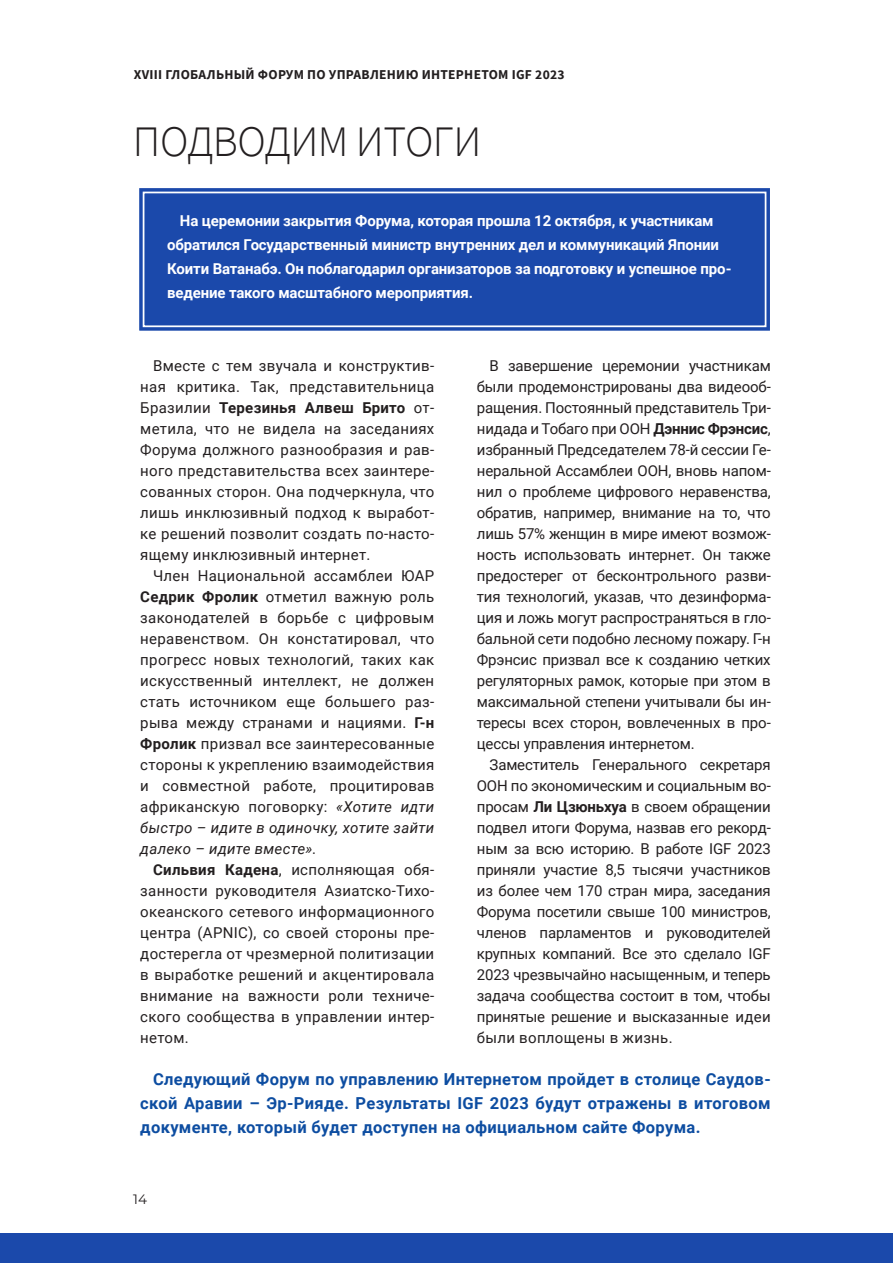
<style>
.page{position:relative;width:893px;height:1263px;background:#fff}
.page>*{position:absolute;margin:0;border:0;box-sizing:border-box;transform-origin:0 0}
.t1{font:300 43.5px "Source Sans Pro";letter-spacing:-.01em;color:#231f20}
.t2{font:700 16.5px/24px "Roboto";letter-spacing:.02em;color:#0d4da1;text-align:justify}
.t3{font:15px/21px "Roboto";letter-spacing:.02em;color:#231f20;text-align:justify}
.t4{font:700 15px/24px "Roboto";letter-spacing:-.01em;color:#fff}
.t5{font:700 13.5px "Source Sans Pro";letter-spacing:.02em;color:#231f20}
.t6{font:13.5px "Montserrat";color:#231f20}
.s1{font-weight:700}
.s2{font-style:italic}
</style>
<div class="page">
<div style="left:0;top:1233px;width:893px;height:30px;background:#1b49ab"></div>
<div style="left:139px;top:188px;width:631px;height:143px;background:#1b49ab"></div>
<div style="left:143px;top:192px;width:623px;height:135px;border:2px solid #fff"></div>
<p class="t5" style="left:134px;top:65px;width:432px">XVIII ГЛОБАЛЬНЫЙ ФОРУМ ПО УПРАВЛЕНИЮ ИНТЕРНЕТОМ IGF 2023</p>
<p class="t1" style="left:133px;top:115px;width:350px">ПОДВОДИМ ИТОГИ</p>
<p class="t4" style="left:167px;top:208px;width:566px;text-indent:13px">На церемонии закрытия Форума, которая прошла 12 октября, к участникам обратился Государственный министр внутренних дел и коммуникаций Японии Коити Ватанабэ. Он поблагодарил организаторов за подготовку и успешное про&shy;ведение такого масштабного мероприятия.</p>
<p class="t3" style="left:140px;top:354px;width:295px;text-indent:13px">Вместе с тем звучала и конструктив&shy;ная критика. Так, представительница Бразилии <span class="s1">Терезинья Алвеш Брито</span> от&shy;метила, что не видела на заседаниях Форума должного разнообразия и рав&shy;ного представительства всех заинтере&shy;сованных сторон. Она подчеркнула, что лишь инклюзивный подход к выработ&shy;ке решений позволит создать по-насто&shy;ящему инклюзивный интернет.</p>
<p class="t3" style="left:140px;top:564px;width:295px;text-indent:13px">Член Национальной ассамблеи ЮАР <span class="s1">Седрик Фролик</span> отметил важную роль законодателей в борьбе с цифровым неравенством. Он констатировал, что прогресс новых технологий, таких как искусственный интеллект, не должен стать источником еще большего раз&shy;рыва между странами и нациями. <span class="s1">Г-н Фролик</span> призвал все заинтересованные стороны к укреплению взаимодействия и совместной работе, процитировав африканскую поговорку: <span class="s2">«Хотите идти быстро – идите в одиночку, хотите зайти далеко – идите вместе».</span></p>
<p class="t3" style="left:140px;top:858px;width:295px;text-indent:13px"><span class="s1">Сильвия Кадена</span>, исполняющая обя&shy;занности руководителя Азиатско-Тихо&shy;океанского сетевого информационного центра (APNIC), со своей стороны пре&shy;достерегла от чрезмерной политизации в выработке решений и акцентировала внимание на важности роли техниче&shy;ского сообщества в управлении интер&shy;нетом.</p>
<p class="t3" style="left:477px;top:354px;width:295px;text-indent:13px">В завершение церемонии участникам были продемонстрированы два видеооб&shy;ращения. Постоянный представитель Три&shy;нидада и Тобаго при ООН <span class="s1">Дэннис Фрэнсис</span>, избранный Председателем 78-й сессии Ге&shy;неральной Ассамблеи ООН, вновь напом&shy;нил о проблеме цифрового неравенства, обратив, например, внимание на то, что лишь 57% женщин в мире имеют возмож&shy;ность использовать интернет. Он также предостерег от бесконтрольного разви&shy;тия технологий, указав, что дезинформа&shy;ция и ложь могут распространяться в гло&shy;бальной сети подобно лесному пожару. Г-н Фрэнсис призвал все к созданию четких регуляторных рамок, которые при этом в максимальной степени учитывали бы ин&shy;тересы всех сторон, вовлеченных в про&shy;цессы управления интернетом.</p>
<p class="t3" style="left:477px;top:753px;width:295px;text-indent:13px">Заместитель Генерального секретаря ООН по экономическим и социальным во&shy;просам <span class="s1">Ли Цзюньхуа</span> в своем обращении подвел итоги Форума, назвав его рекорд&shy;ным за всю историю. В работе IGF 2023 приняли участие 8,5 тысячи участников из более чем 170 стран мира, заседания Форума посетили свыше 100 министров, членов парламентов и руководителей крупных компаний. Все это сделало IGF 2023 чрезвычайно насыщенным, и теперь задача сообщества состоит в том, чтобы принятые решение и высказанные идеи были воплощены в жизнь.</p>
<p class="t2" style="left:140px;top:1066px;width:632px;text-indent:13px">Следующий Форум по управлению Интернетом пройдет в столице Саудов&shy;ской Аравии – Эр-Рияде. Результаты IGF 2023 будут отражены в итоговом документе, который будет доступен на официальном сайте Форума.</p>
<p class="t6" style="left:133px;top:1190px;width:15px">14</p>
</div>
